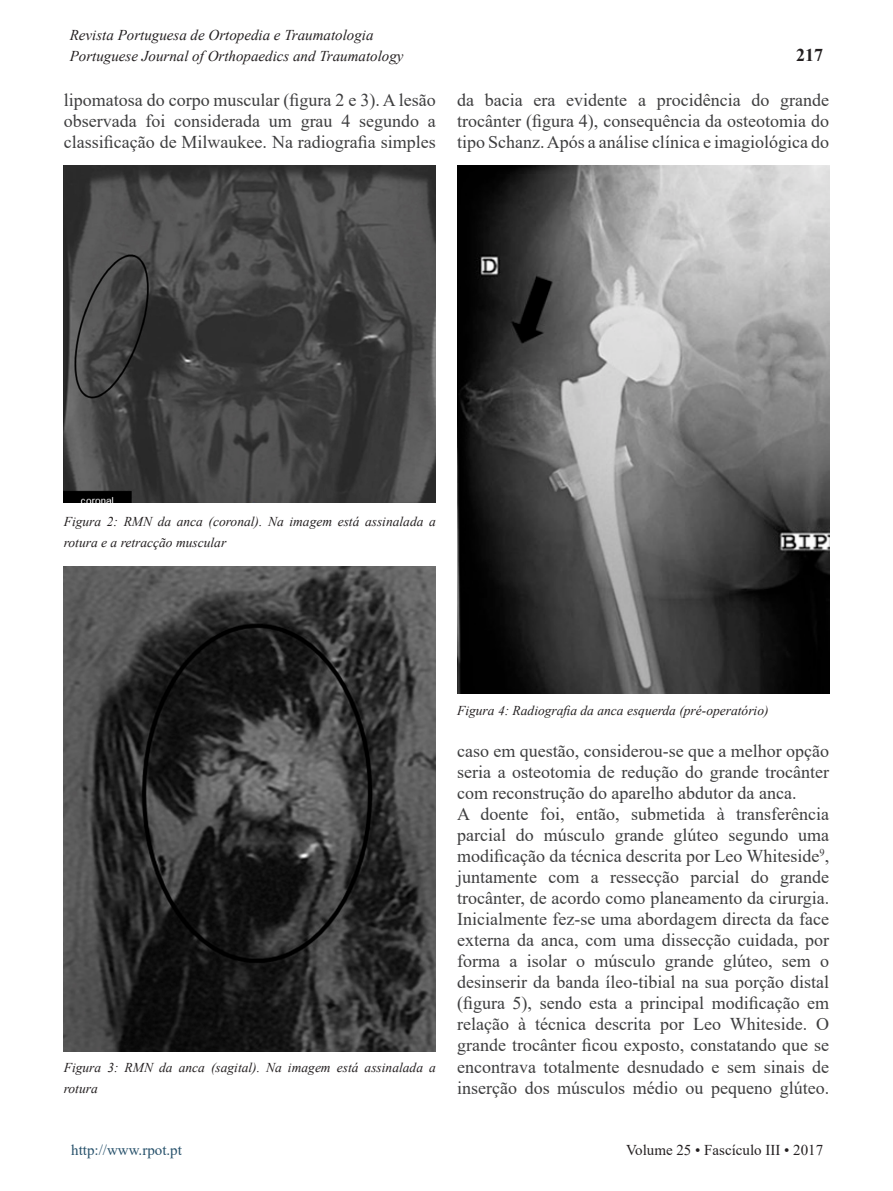
<style>
.page{position:relative;width:893px;height:1191px;background:#fff}
.page>*{position:absolute;margin:0;border:0;box-sizing:border-box;transform-origin:0 0}
.t1{font:18px/21px "Times New Roman";color:#3e3e3f;text-align:justify}
.t2{font:700 18px "Times New Roman";color:#231f20}
.t3{font:italic 15px/21px "Times New Roman";color:#231f20}
.t4{font:15px "Times New Roman";color:#231f20}
.t5{font:15px "Times New Roman";color:#27516b}
.t6{font:italic 13.5px/21px "Times New Roman";color:#231f20}
</style>
<div class="page">
<img style="left:64px;top:165px;width:372px;height:338px">
<img style="left:64px;top:566px;width:372px;height:485px">
<img style="left:457px;top:165px;width:372px;height:528px">
<p class="t3" style="left:70px;top:24px;width:335px">Revista Portuguesa de Ortopedia e Traumatologia<br>Portuguese Journal of Orthopaedics and Traumatology</p>
<p class="t2" style="left:796px;top:42px;width:28px">217</p>
<p class="t1" style="left:64px;top:89px;width:374px">lipomatosa do corpo muscular (figura 2 e 3). A lesão observada foi considerada um grau 4 segundo a classificação de Milwaukee. Na radiografia simples</p>
<p class="t1" style="left:457px;top:89px;width:374px">da bacia era evidente a procidência do grande trocânter (figura 4), consequência da osteotomia do tipo Schanz. Após a análise clínica e imagiológica do</p>
<p class="t6" style="left:64px;top:511px;width:374px">Figura 2: RMN da anca (coronal). Na imagem está assinalada a rotura e a retracção muscular</p>
<p class="t6" style="left:64px;top:1057px;width:374px">Figura 3: RMN da anca (sagital). Na imagem está assinalada a rotura</p>
<p class="t6" style="left:457px;top:700px;width:313px">Figura 4: Radiografia da anca esquerda (pré-operatório)</p>
<p class="t1" style="left:457px;top:740px;width:374px;text-align:left">caso em questão, considerou-se que a melhor opção seria a osteotomia de redução do grande trocânter com reconstrução do aparelho abdutor da anca.<br>A doente foi, então, submetida à transferência parcial do músculo grande glúteo segundo uma modificação da técnica descrita por Leo Whiteside<sup>9</sup>, juntamente com a ressecção parcial do grande trocânter, de acordo como planeamento da cirurgia.<br>Inicialmente fez-se uma abordagem directa da face externa da anca, com uma dissecção cuidada, por forma a isolar o músculo grande glúteo, sem o desinserir da banda íleo-tibial na sua porção distal (figura 5), sendo esta a principal modificação em relação à técnica descrita por Leo Whiteside. O grande trocânter ficou exposto, constatando que se encontrava totalmente desnudado e sem sinais de inserção dos músculos médio ou pequeno glúteo.</p>
<p class="t5" style="left:71px;top:1139px;width:112px">http://www.rpot.pt</p>
<p class="t4" style="left:626px;top:1139px;width:198px">Volume 25 • Fascículo III • 2017</p>
</div>
